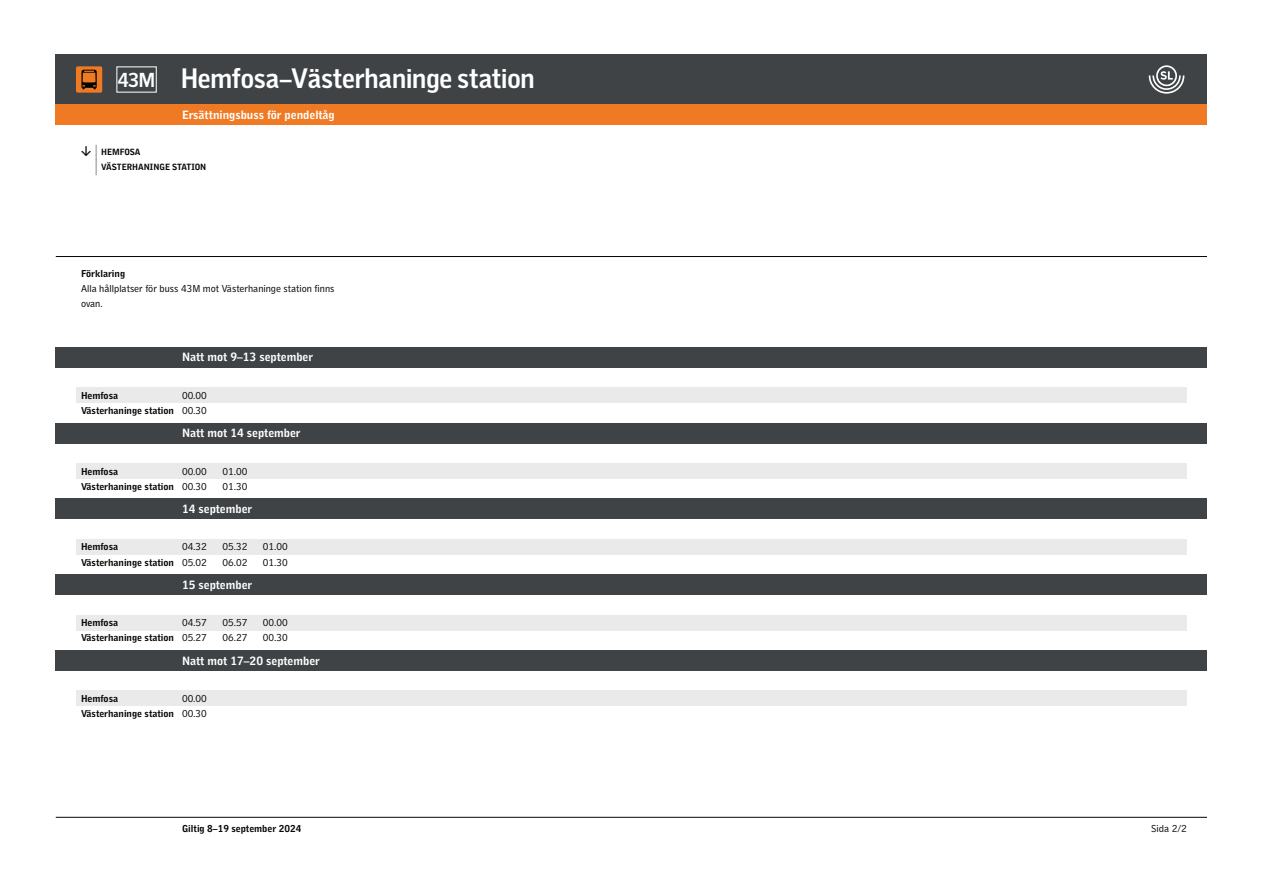
<style>
.page{position:relative;width:1263px;height:893px;background:#fff}
.page>*{position:absolute;margin:0;border:0;box-sizing:border-box;transform-origin:0 0}
.t1{font:700 26.7px "SL Gothic Display";letter-spacing:-.005em;color:#fff}
.t2{font:700 12.15px "SL Gothic Timetable 2";color:#fff}
.t3{font:700 10.05px/15.1px "SL Gothic Timetable 2";color:#040503}
.t4{font:10.05px/15.1px "SL Gothic Timetable 2";color:#040503}
.t5{font:700 9.15px/15.1px "SL Gothic Timetable 2";color:#040503}
.s1{font-size:19.2px}
</style>
<div class="page">
<hr style="left:56px;top:817px;width:1151px;height:1px;background:#040503">
<div style="left:56px;top:54px;width:1151px;height:51px;background:#3f4346"></div>
<div style="left:56px;top:105px;width:1151px;height:20px;background:#ef7a23"></div>
<svg style="left:1149px;top:65px;width:35px;height:29px"></svg>
<div style="left:76px;top:66px;width:26px;height:27px;background:#ef7a23;border-radius:2px"></div>
<svg style="left:81px;top:70px;width:16px;height:19px"></svg>
<div style="left:56px;top:347px;width:1151px;height:20px;background:#3f4346"></div>
<div style="left:56px;top:423px;width:1151px;height:20px;background:#3f4346"></div>
<div style="left:56px;top:499px;width:1151px;height:20px;background:#3f4346"></div>
<div style="left:56px;top:574px;width:1151px;height:20px;background:#3f4346"></div>
<div style="left:56px;top:650px;width:1151px;height:20px;background:#3f4346"></div>
<hr style="left:56px;top:256px;width:1151px;height:1px;background:#040503">
<div style="left:76px;top:387px;width:1111px;height:16px;background:#e9eae9"></div>
<div style="left:76px;top:463px;width:1111px;height:15px;background:#e9eae9"></div>
<div style="left:76px;top:539px;width:1111px;height:15px;background:#e9eae9"></div>
<div style="left:76px;top:615px;width:1111px;height:15px;background:#e9eae9"></div>
<div style="left:76px;top:690px;width:1111px;height:16px;background:#e9eae9"></div>
<h1 class="t1" style="left:118px;top:63px;width:418px"><span class="s1">43M</span> Hemfosa–Västerhaninge station</h1>
<p class="t2" style="left:182px;top:111px;width:154px">Ersättningsbuss för pendeltåg</p>
<p class="t5" style="left:101px;top:145px;width:107px">HEMFOSA<br>VÄSTERHANINGE STATION</p>
<p class="t3" style="left:81px;top:266px;width:46px">Förklaring</p>
<p class="t4" style="left:81px;top:282px;width:255px">Alla hållplatser för buss 43M mot Västerhaninge station finns ovan.</p>
<p class="t2" style="left:182px;top:353px;width:133px">Natt mot 9–13 september</p>
<p class="t3" style="left:81px;top:389px;width:95px">Hemfosa<br>Västerhaninge station</p>
<p class="t4" style="left:182px;top:389px;width:26px">00.00<br>00.30</p>
<p class="t2" style="left:182px;top:429px;width:120px">Natt mot 14 september</p>
<p class="t3" style="left:81px;top:464px;width:95px">Hemfosa<br>Västerhaninge station</p>
<p class="t4" style="left:182px;top:464px;width:26px">00.00<br>00.30</p>
<p class="t4" style="left:222px;top:464px;width:26px">01.00<br>01.30</p>
<p class="t2" style="left:182px;top:505px;width:72px">14 september</p>
<p class="t3" style="left:81px;top:540px;width:95px">Hemfosa<br>Västerhaninge station</p>
<p class="t4" style="left:182px;top:540px;width:26px">04.32<br>05.02</p>
<p class="t4" style="left:222px;top:540px;width:26px">05.32<br>06.02</p>
<p class="t2" style="left:182px;top:580px;width:72px">15 september</p>
<p class="t4" style="left:263px;top:540px;width:26px">01.00<br>01.30</p>
<p class="t3" style="left:81px;top:616px;width:95px">Hemfosa<br>Västerhaninge station</p>
<p class="t4" style="left:182px;top:616px;width:26px">04.57<br>05.27</p>
<p class="t4" style="left:222px;top:616px;width:26px">05.57<br>06.27</p>
<p class="t4" style="left:263px;top:616px;width:26px">00.00<br>00.30</p>
<p class="t2" style="left:182px;top:656px;width:139px">Natt mot 17–20 september</p>
<p class="t3" style="left:81px;top:692px;width:95px">Hemfosa<br>Västerhaninge station</p>
<p class="t4" style="left:182px;top:692px;width:26px">00.00<br>00.30</p>
<p class="t3" style="left:182px;top:822px;width:121px">Giltig 8–19 september 2024</p>
<p class="t4" style="left:1151px;top:822px;width:37px">Sida 2/2</p>
</div>
